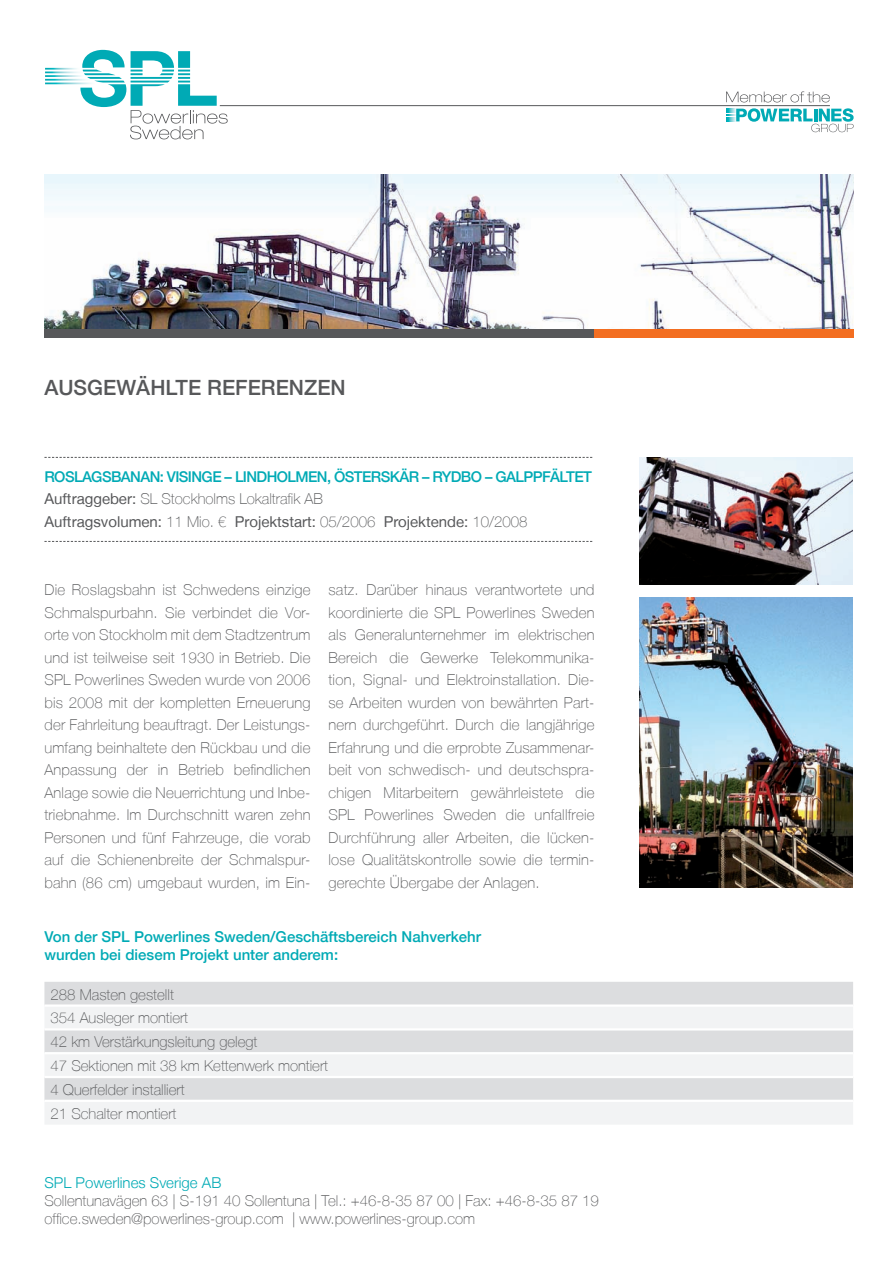
<style>
.page{position:relative;width:892px;height:1267px;background:#fff}
.page>*{position:absolute;margin:0;border:0;box-sizing:border-box;transform-origin:0 0}
.t1{font:500 21px "Helvetica Neue LT";color:#57585a}
.t2{font:100 15px/22.5px "Helvetica Neue LT";color:#57585a;text-align:justify}
.t3{font:15px/22.5px "Helvetica Neue LT";color:#57585a}
.t4{font:500 15px/18px "Helvetica Neue LT";color:#00aab5}
.t5{font:500 14.85px "Helvetica Neue LT";letter-spacing:-.04em;color:#00aab5}
.s1{font-weight:100}
.s2{font-weight:300;color:#00aab5}
</style>
<div class="page">
<svg style="left:44px;top:457px;width:548px;height:1px"></svg>
<img style="left:639px;top:457px;width:213px;height:127px">
<img style="left:639px;top:597px;width:213px;height:290px">
<img style="left:44px;top:174px;width:808px;height:155px">
<div style="left:586px;top:329px;width:266px;height:8px;background:#f36e21"></div>
<hr style="left:220px;top:105px;width:609px;height:1px;background:#57585a">
<svg style="left:45px;top:50px;width:182px;height:89px"></svg>
<svg style="left:726px;top:108px;width:127px;height:24px"></svg>
<svg style="left:726px;top:91px;width:103px;height:11px"></svg>
<div style="left:44px;top:329px;width:550px;height:8px;background:#57585a"></div>
<div style="left:44px;top:982px;width:808px;height:22px;background:#dcdddf"></div>
<svg style="left:44px;top:1007px;width:808px;height:117px;fill:#f2f3f4"></svg>
<hr style="left:44px;top:1028px;width:808px;height:2px;background:#fff">
<hr style="left:44px;top:1051px;width:808px;height:3px;background:#fff">
<hr style="left:44px;top:1075px;width:808px;height:2px;background:#fff">
<hr style="left:44px;top:1099px;width:808px;height:2px;background:#fff">
<svg style="left:44px;top:541px;width:548px;height:1px"></svg>
<p class="t1" style="left:44px;top:375px;width:303px">AUSGEWÄHLTE REFERENZEN</p>
<p class="t5" style="left:44px;top:467px;width:548px">ROSLAGSBANAN: VISINGE – LINDHOLMEN, ÖSTERSKÄR – RYDBO – GALPPFÄLTET</p>
<p class="t3" style="left:44px;top:487px;width:484px">Auftraggeber: <span class="s1">SL Stockholms Lokaltrafik AB<br></span>Auftragsvolumen: <span class="s1">11 Mio. €</span> Projektstart: <span class="s1">05/2006</span> Projektende: <span class="s1">10/2008</span></p>
<p class="t2" style="left:44px;top:578px;width:267px">Die Roslagsbahn ist Schwedens einzige Schmalspurbahn. Sie verbindet die Vor&shy;orte von Stockholm mit dem Stadtzentrum und ist teilweise seit 1930 in Betrieb. Die SPL Powerlines Sweden wurde von 2006 bis 2008 mit der kompletten Erneuerung der Fahrleitung beauftragt. Der Leistungs&shy;umfang beinhaltete den Rückbau und die Anpassung der in Betrieb befindlichen Anlage sowie die Neuerrichtung und Inbe&shy;triebnahme. Im Durchschnitt waren zehn Personen und fünf Fahrzeuge, die vorab auf die Schienenbreite der Schmalspur&shy;bahn (86 cm) umgebaut wurden, im Ein-</p>
<p class="t2" style="left:328px;top:578px;width:267px">satz. Darüber hinaus verantwortete und koordinierte die SPL Powerlines Sweden als Generalunternehmer im elektrischen Bereich die Gewerke Telekommunika&shy;tion, Signal- und Elektroinstallation. Die&shy;se Arbeiten wurden von bewährten Part&shy;nern durchgeführt. Durch die langjährige Erfahrung und die erprobte Zusammenar&shy;beit von schwedisch- und deutschspra&shy;chigen Mitarbeitern gewährleistete die SPL Powerlines Sweden die unfallfreie Durchführung aller Arbeiten, die lücken&shy;lose Qualitätskontrolle sowie die termin&shy;gerechte Übergabe der Anlagen.</p>
<p class="t4" style="left:44px;top:927px;width:438px">Von der SPL Powerlines Sweden/Geschäftsbereich Nahverkehr wurden bei diesem Projekt unter anderem:</p>
<p class="t2" style="left:50px;top:982px;width:279px;line-height:23.9px;text-align:left">288 Masten gestellt<br>354 Ausleger montiert<br>42 km Verstärkungsleitung gelegt<br>47 Sektionen mit 38 km Kettenwerk montiert<br>4 Querfelder installiert<br>21 Schalter montiert</p>
<p class="t2" style="left:44px;top:1173px;width:555px;line-height:18px;text-align:left"><span class="s2">SPL Powerlines Sverige AB<br></span>Sollentunavägen 63 | S-191 40 Sollentuna | Tel.: +46-8-35 87 00 | Fax: +46-8-35 87 19 office.sweden@powerlines-group.com | www.powerlines-group.com</p>
</div>
